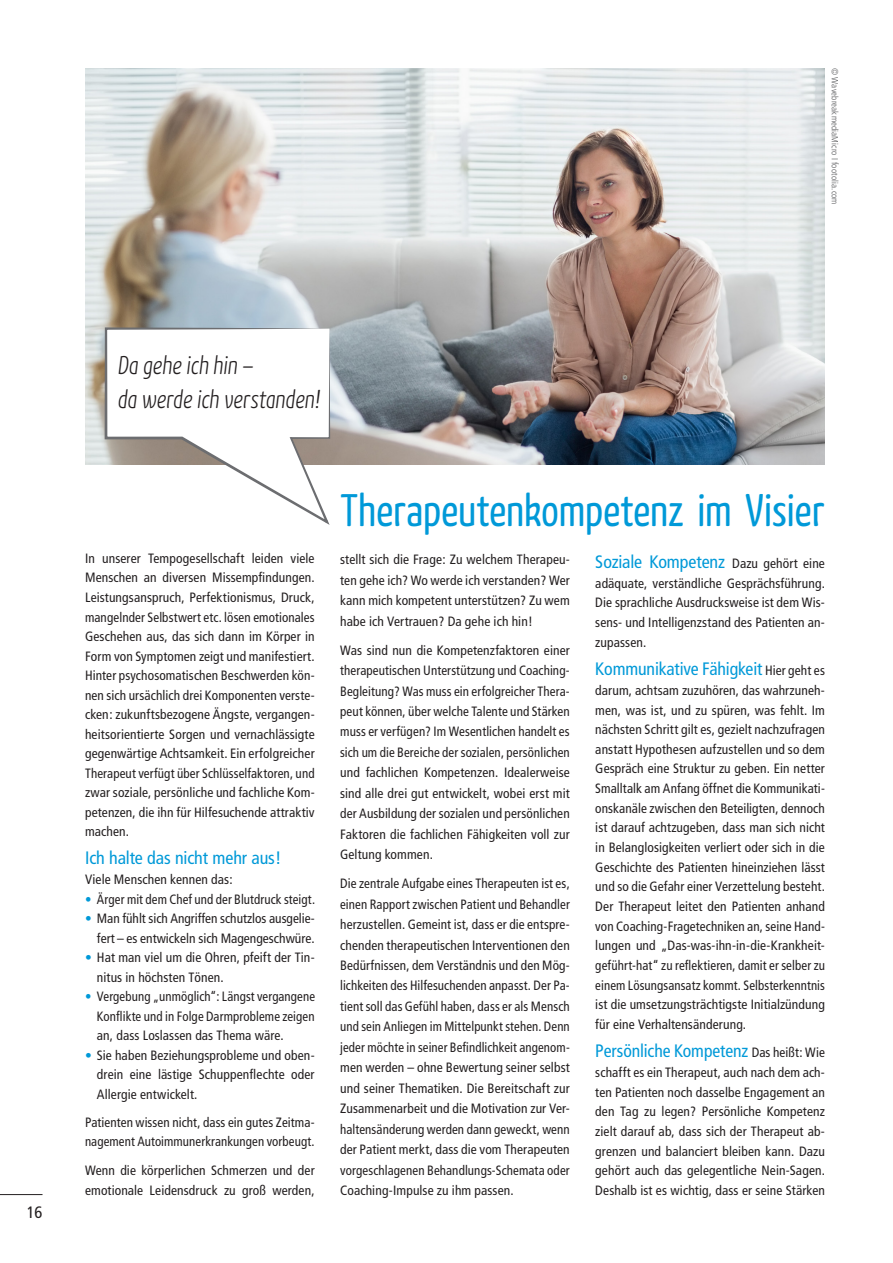
<style>
.page{position:relative;width:893px;height:1263px;background:#fff}
.page>*{position:absolute;margin:0;border:0;box-sizing:border-box;transform-origin:0 0}
.t1{font:45.6px "Kava Pro";letter-spacing:-.01em;color:#0099d8}
.t2{font:italic 300 25.65px/34.2px "Kava Pro";letter-spacing:-.005em;color:#231f20}
.t3{font:condensed 18px "Frutiger";letter-spacing:-.005em;color:#0099d8}
.t4{font:condensed 16.5px "Frutiger";color:#231f20}
.t5{font:condensed 13.5px/20.4px "Frutiger";letter-spacing:.005em;color:#231f20;text-align:justify}
.t6{font:condensed 13.5px/19.5px "Frutiger";letter-spacing:.005em;color:#231f20;text-align:justify;scale:.95 1}
.t7{font:300 condensed 9px "Frutiger";letter-spacing:.02em;color:#57585a}
.s1{color:#0099d8}
.s2{font-size:13.5px;color:#231f20}
</style>
<div class="page">
<hr style="left:0;top:1194px;width:43px;height:1px;background:#231f20">
<img style="left:85px;top:68px;width:740px;height:396px">
<svg style="left:105px;top:327px;width:225px;height:198px"></svg>
<p class="t7" style="left:840px;top:68px;width:138px;rotate:90deg">© WavebreakmediaMicro I footolia.com</p>
<p class="t4" style="left:27px;top:1202px;width:17px">16</p>
<h2 class="t2" style="left:118px;top:347px;width:204px">Da gehe ich hin –<br>da werde ich verstanden!</h2>
<p class="t5" style="left:85px;top:549px;width:231px;line-height:19.5px">In unserer Tempogesellschaft leiden viele Menschen an diversen Missempfindungen.<br>Leistungsanspruch, Perfektionismus, Druck, mangelnder Selbstwert etc. lösen emotionales Geschehen aus, das sich dann im Körper in Form von Symptomen zeigt und manifestiert.<br>Hinter psychosomatischen Beschwerden kön&shy;nen sich ursächlich drei Komponenten verste&shy;cken: zukunftsbezogene Ängste, vergangen&shy;heitsorientierte Sorgen und vernachlässigte gegenwärtige Achtsamkeit. Ein erfolgreicher Therapeut verfügt über Schlüsselfaktoren, und zwar soziale, persönliche und fachliche Kom&shy;petenzen, die ihn für Hilfesuchende attraktiv machen.</p>
<h3 class="t3" style="left:85px;top:848px;width:198px">Ich halte das nicht mehr aus!</h3>
<p class="t5" style="left:85px;top:869px;width:149px">Viele Menschen kennen das:</p>
<p class="t6" style="left:85px;top:889px;width:244px"><span class="s1">•</span> Ärger mit dem Chef und der Blutdruck steigt.</p>
<p class="t5" style="left:85px;top:909px;width:231px;line-height:19.5px;text-align:right"><span class="s1">•</span> Man fühlt sich Angriffen schutzlos ausgelie&shy;fert – es entwickeln sich Magengeschwüre.</p>
<p class="t5" style="left:97px;top:948px;width:219px;line-height:19.5px;text-indent:-12px"><span class="s1">•</span> Hat man viel um die Ohren, pfeift der Tin&shy;nitus in höchsten Tönen.</p>
<p class="t6" style="left:97px;top:987px;width:231px;text-indent:-12px"><span class="s1">•</span> Vergebung „unmöglich“: Längst vergangene Konflikte und in Folge Darmprobleme zeigen an, dass Loslassen das Thema wäre.</p>
<p class="t5" style="left:97px;top:1045px;width:219px;line-height:19.5px;text-indent:-12px"><span class="s1">•</span> Sie haben Beziehungsprobleme und oben&shy;drein eine lästige Schuppenflechte oder Allergie entwickelt.</p>
<p class="t5" style="left:85px;top:1112px;width:231px;line-height:19.5px">Patienten wissen nicht, dass ein gutes Zeitma&shy;nagement Autoimmunerkrankungen vorbeugt.</p>
<p class="t5" style="left:85px;top:1160px;width:231px;line-height:20px">Wenn die körperlichen Schmerzen und der emotionale Leidensdruck zu groß werden,</p>
<h1 class="t1" style="left:340px;top:481px;width:486px">Therapeutenkompetenz im Visier</h1>
<p class="t5" style="left:340px;top:550px;width:231px">stellt sich die Frage: Zu welchem Therapeu&shy;ten gehe ich? Wo werde ich verstanden? Wer kann mich kompetent unterstützen? Zu wem habe ich Vertrauen? Da gehe ich hin!</p>
<p class="t5" style="left:340px;top:640px;width:231px">Was sind nun die Kompetenzfaktoren einer therapeutischen Unterstützung und Coaching-Begleitung? Was muss ein erfolgreicher Thera&shy;peut können, über welche Talente und Stärken muss er verfügen? Im Wesentlichen handelt es sich um die Bereiche der sozialen, persönlichen und fachlichen Kompetenzen. Idealerweise sind alle drei gut entwickelt, wobei erst mit der Ausbildung der sozialen und persönlichen Faktoren die fachlichen Fähigkeiten voll zur Geltung kommen.</p>
<p class="t5" style="left:340px;top:873px;width:231px">Die zentrale Aufgabe eines Therapeuten ist es, einen Rapport zwischen Patient und Behandler herzustellen. Gemeint ist, dass er die entspre&shy;chenden therapeutischen Interventionen den Bedürfnissen, dem Verständnis und den Mög&shy;lichkeiten des Hilfesuchenden anpasst. Der Pa&shy;tient soll das Gefühl haben, dass er als Mensch und sein Anliegen im Mittelpunkt stehen. Denn jeder möchte in seiner Befindlichkeit angenom&shy;men werden – ohne Bewertung seiner selbst und seiner Thematiken. Die Bereitschaft zur Zusammenarbeit und die Motivation zur Ver&shy;haltensänderung werden dann geweckt, wenn der Patient merkt, dass die vom Therapeuten vorgeschlagenen Behandlungs-Schemata oder Coaching-Impulse zu ihm passen.</p>
<h3 class="t3" style="left:595px;top:551px;width:231px">Soziale Kompetenz <span class="s2">Dazu gehört eine</span></h3>
<p class="t5" style="left:595px;top:573px;width:231px;line-height:19.8px">adäquate, verständliche Gesprächsführung.<br>Die sprachliche Ausdrucksweise ist dem Wis&shy;sens- und Intelligenzstand des Patienten an&shy;zupassen.</p>
<h3 class="t3" style="left:595px;top:658px;width:231px">Kommunikative Fähigkeit <span class="s2">Hier geht es</span></h3>
<p class="t5" style="left:595px;top:680px;width:231px;line-height:19.6px">darum, achtsam zuzuhören, das wahrzuneh&shy;men, was ist, und zu spüren, was fehlt. Im nächsten Schritt gilt es, gezielt nachzufragen anstatt Hypothesen aufzustellen und so dem Gespräch eine Struktur zu geben. Ein netter Smalltalk am Anfang öffnet die Kommunikati&shy;onskanäle zwischen den Beteiligten, dennoch ist darauf achtzugeben, dass man sich nicht in Belanglosigkeiten verliert oder sich in die Geschichte des Patienten hineinziehen lässt und so die Gefahr einer Verzettelung besteht.<br>Der Therapeut leitet den Patienten anhand von Coaching-Fragetechniken an, seine Hand&shy;lungen und „Das-was-ihn-in-die-Krankheit&shy;geführt-hat“ zu reflektieren, damit er selber zu einem Lösungsansatz kommt. Selbsterkenntnis ist die umsetzungsträchtigste Initialzündung für eine Verhaltensänderung.</p>
<h3 class="t3" style="left:595px;top:1040px;width:231px">Persönliche Kompetenz <span class="s2">Das heißt: Wie</span></h3>
<p class="t5" style="left:595px;top:1062px;width:231px;line-height:19.6px">schafft es ein Therapeut, auch nach dem ach&shy;ten Patienten noch dasselbe Engagement an den Tag zu legen? Persönliche Kompetenz zielt darauf ab, dass sich der Therapeut ab&shy;grenzen und balanciert bleiben kann. Dazu gehört auch das gelegentliche Nein-Sagen.<br>Deshalb ist es wichtig, dass er seine Stärken</p>
</div>
